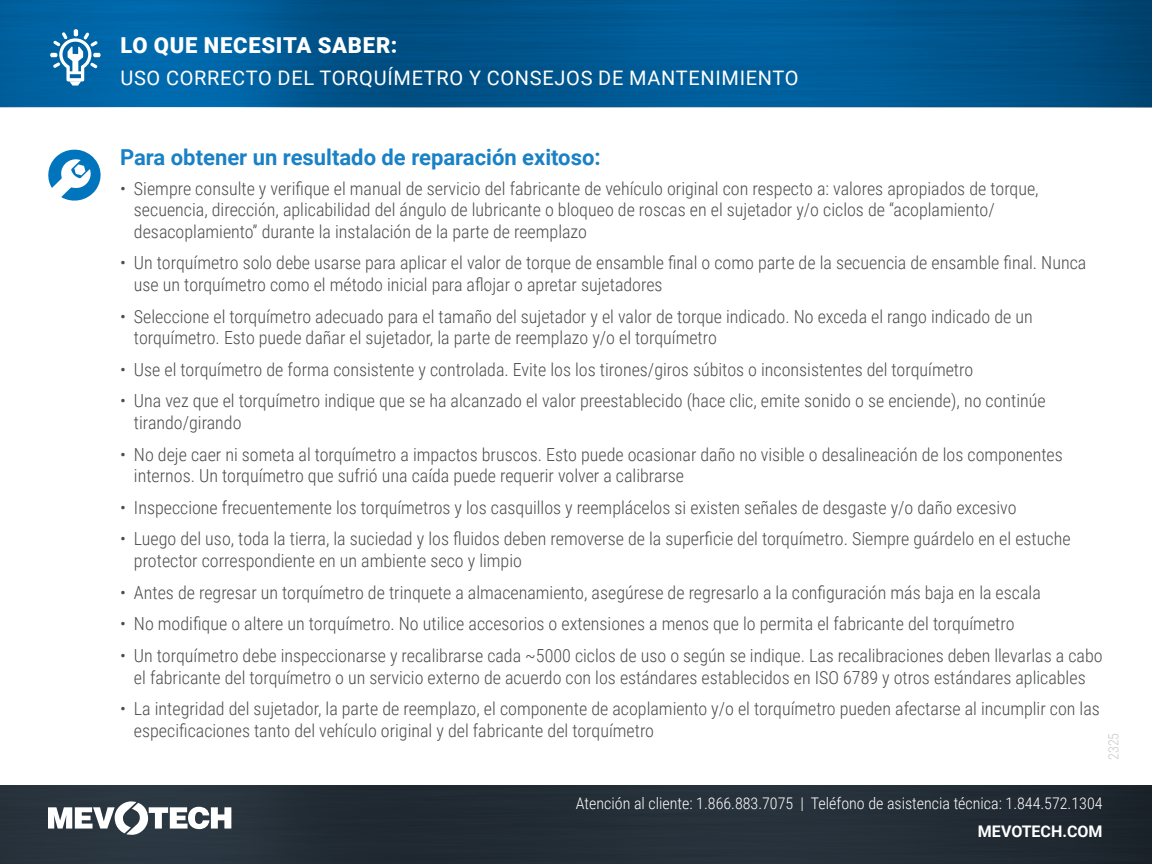
<style>
.page{position:relative;width:1152px;height:864px;background:#fff}
.page>*{position:absolute;margin:0;border:0;box-sizing:border-box;transform-origin:0 0}
.t1{font:700 22px "Roboto";color:#1981c5}
.t2{font:900 22px "Roboto";letter-spacing:.035em;color:#fff}
.t3{font:20px "Roboto";letter-spacing:.035em;color:#fff}
.t4{font:300 18px/21.6px "Roboto Condensed";color:#4b4c4d}
.t5{font:300 16px "Roboto Condensed";color:#fff}
.t6{font:700 16px "Roboto";color:#fff}
.t7{font:300 14px "Roboto Condensed";color:#c7c8ca}
</style>
<div class="page">
<div style="left:0;top:786px;width:1152px;height:78px;background:#242e37"></div>
<svg style="left:0;top:0;width:1152px;height:107px;background:#005892"></svg>
<svg style="left:50px;top:29px;width:51px;height:57px"></svg>
<svg style="left:48px;top:801px;width:183px;height:34px"></svg>
<svg style="left:48px;top:149px;width:53px;height:52px"></svg>
<p class="t2" style="left:120px;top:30px;width:278px">LO QUE NECESITA SABER:</p>
<p class="t3" style="left:120px;top:64px;width:680px">USO CORRECTO DEL TORQUÍMETRO Y CONSEJOS DE MANTENIMIENTO</p>
<p class="t1" style="left:120px;top:142px;width:482px">Para obtener un resultado de reparación exitoso:</p>
<p class="t4" style="left:134px;top:177px;width:906px;text-indent:-14px">• Siempre consulte y verifique el manual de servicio del fabricante de vehículo original con respecto a: valores apropiados de torque, secuencia, dirección, aplicabilidad del ángulo de lubricante o bloqueo de roscas en el sujetador y/o ciclos de “acoplamiento/ desacoplamiento” durante la instalación de la parte de reemplazo</p>
<p class="t4" style="left:134px;top:252px;width:954px;text-indent:-14px">• Un torquímetro solo debe usarse para aplicar el valor de torque de ensamble final o como parte de la secuencia de ensamble final. Nunca use un torquímetro como el método inicial para aflojar o apretar sujetadores</p>
<p class="t4" style="left:134px;top:305px;width:900px;text-indent:-14px">• Seleccione el torquímetro adecuado para el tamaño del sujetador y el valor de torque indicado. No exceda el rango indicado de un torquímetro. Esto puede dañar el sujetador, la parte de reemplazo y/o el torquímetro</p>
<p class="t4" style="left:120px;top:358px;width:855px">• Use el torquímetro de forma consistente y controlada. Evite los los tirones/giros súbitos o inconsistentes del torquímetro</p>
<p class="t4" style="left:134px;top:390px;width:913px;text-indent:-14px">• Una vez que el torquímetro indique que se ha alcanzado el valor preestablecido (hace clic, emite sonido o se enciende), no continúe tirando/girando</p>
<p class="t4" style="left:134px;top:443px;width:930px;text-indent:-14px">• No deje caer ni someta al torquímetro a impactos bruscos. Esto puede ocasionar daño no visible o desalineación de los componentes internos. Un torquímetro que sufrió una caída puede requerir volver a calibrarse</p>
<p class="t4" style="left:120px;top:496px;width:898px">• Inspeccione frecuentemente los torquímetros y los casquillos y reemplácelos si existen señales de desgaste y/o daño excesivo</p>
<p class="t4" style="left:134px;top:528px;width:938px;text-indent:-14px">• Luego del uso, toda la tierra, la suciedad y los fluidos deben removerse de la superficie del torquímetro. Siempre guárdelo en el estuche protector correspondiente en un ambiente seco y limpio</p>
<p class="t4" style="left:120px;top:581px;width:922px">• Antes de regresar un torquímetro de trinquete a almacenamiento, asegúrese de regresarlo a la configuración más baja en la escala</p>
<p class="t4" style="left:120px;top:612px;width:896px">• No modifique o altere un torquímetro. No utilice accesorios o extensiones a menos que lo permita el fabricante del torquímetro</p>
<p class="t4" style="left:120px;top:644px;width:984px;text-align:center">• Un torquímetro debe inspeccionarse y recalibrarse cada ~5000 ciclos de uso o según se indique. Las recalibraciones deben llevarlas a cabo el fabricante del torquímetro o un servicio externo de acuerdo con los estándares establecidos en ISO 6789 y otros estándares aplicables</p>
<p class="t4" style="left:134px;top:697px;width:967px;text-indent:-14px">• La integridad del sujetador, la parte de reemplazo, el componente de acoplamiento y/o el torquímetro pueden afectarse al incumplir con las especificaciones tanto del vehículo original y del fabricante del torquímetro</p>
<p class="t7" style="left:1104px;top:760px;width:29px;rotate:-90deg">2325</p>
<p class="t5" style="left:576px;top:793px;width:528px">Atención al cliente: 1.866.883.7075 | Teléfono de asistencia técnica: 1.844.572.1304</p>
<p class="t6" style="left:978px;top:821px;width:126px">MEVOTECH.COM</p>
</div>
